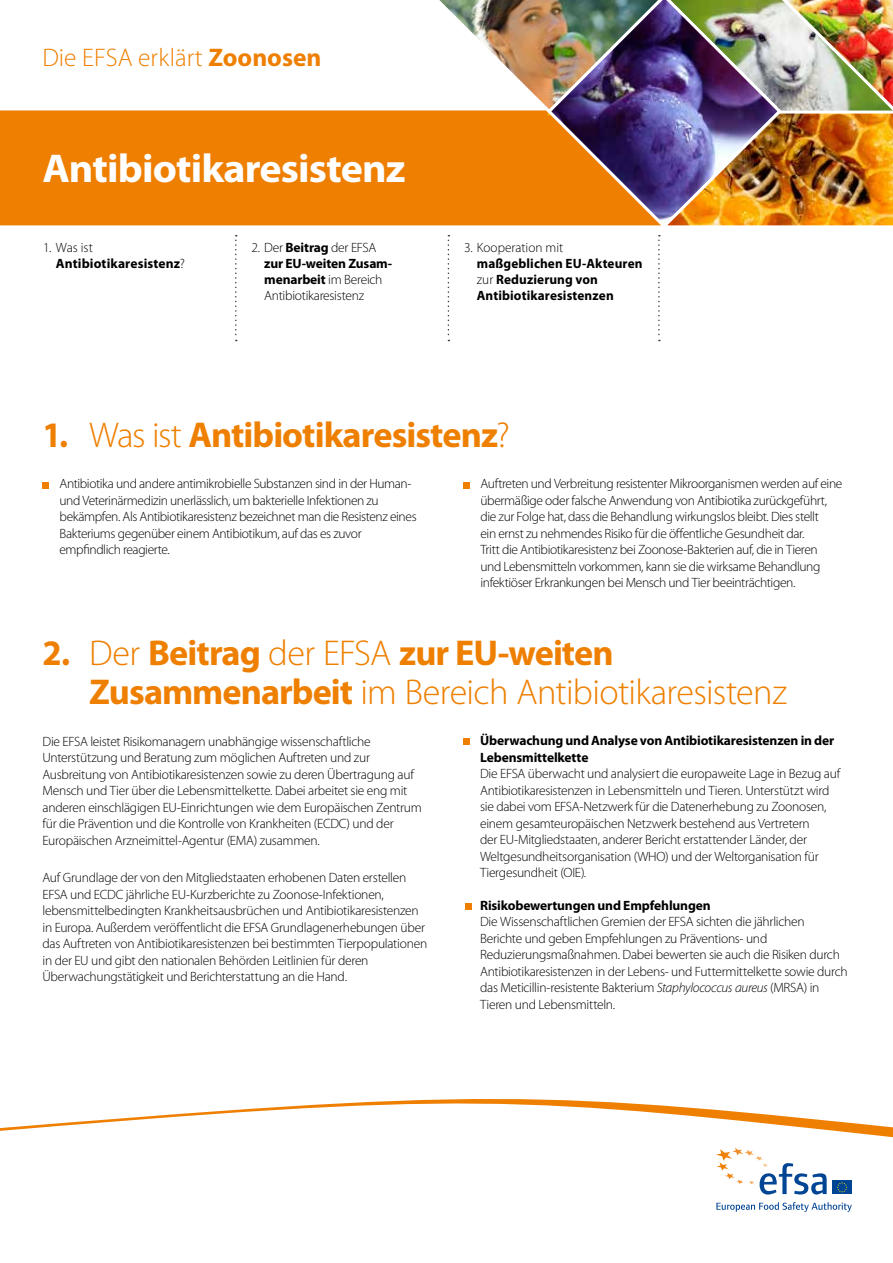
<style>
.page{position:relative;width:893px;height:1263px;background:#fff}
.page>*{position:absolute;margin:0;border:0;box-sizing:border-box;transform-origin:0 0}
.t1{font:700 40.35px "Myriad Pro";letter-spacing:-.02em;color:#fff;scale:1.04 1}
.t2{font:300 36px/39px "Myriad Pro";letter-spacing:-.02em;color:#ee7f00}
.t3{font:700 36px "Myriad Pro";letter-spacing:-.025em;color:#ee7f00;scale:.96 1}
.t4{font:300 25.5px "Myriad Pro";color:#ee7f00}
.t5{font:300 13.5px/16.5px "Myriad Pro";letter-spacing:-.02em;color:#000}
.t6{font:700 13.5px/16.2px "Myriad Pro";letter-spacing:-.005em;color:#000}
.t7{font:300 13.5px "Myriad Pro";color:#000}
.s1{font-weight:700}
.s2{font-weight:300}
.s3{font-style:italic}
</style>
<div class="page">
<div style="left:0;top:110px;width:416px;height:115px;background:#ee7f00"></div>
<svg style="left:43px;top:482px;width:6px;height:6px"></svg>
<div style="left:463px;top:482px;width:7px;height:6px;background:#ee7f00"></div>
<svg style="left:463px;top:739px;width:6px;height:6px"></svg>
<div style="left:466px;top:903px;width:6px;height:7px;background:#ee7f00"></div>
<svg style="left:235px;top:235px;width:2px;height:106px"></svg>
<img style="left:416px;top:0;width:477px;height:341px">
<svg style="left:0;top:1099px;width:893px;height:96px"></svg>
<svg style="left:716px;top:1202px;width:136px;height:10px"></svg>
<div style="left:832px;top:1181px;width:20px;height:13px;background:#004494"></div>
<svg style="left:837px;top:1182px;width:10px;height:10px"></svg>
<svg style="left:716px;top:1147px;width:111px;height:47px"></svg>
<h3 class="t4" style="left:42px;top:42px;width:280px">Die EFSA erklärt <span class="s1">Zoonosen</span></h3>
<h1 class="t1" style="left:43px;top:142px;width:351px">Antibiotikaresistenz</h1>
<p class="t6" style="left:56px;top:239px;width:131px;text-indent:-13px"><span class="s2">1. Was ist<br></span>Antibiotikaresistenz<span class="s2">?</span></p>
<p class="t5" style="left:264px;top:239px;width:129px;text-indent:-13px">2. Der <span class="s1">Beitrag</span> der EFSA <span class="s1">zur EU-weiten Zusam&shy;menarbeit</span> im Bereich<br>Antibiotikaresistenz</p>
<p class="t7" style="left:464px;top:239px;width:101px">3. Kooperation mit</p>
<p class="t6" style="left:477px;top:255px;width:167px">maßgeblichen EU-Akteuren <span class="s2">zur</span> Reduzierung von<br>Antibiotikaresistenzen</p>
<h2 class="t3" style="left:43px;top:411px;width:488px">1. <span class="s2">Was ist</span> Antibiotikaresistenz<span class="s2">?</span></h2>
<p class="t5" style="left:60px;top:475px;width:359px">Antibiotika und andere antimikrobielle Substanzen sind in der Human&shy;und Veterinärmedizin unerlässlich, um bakterielle Infektionen zu bekämpfen. Als Antibiotikaresistenz bezeichnet man die Resistenz eines Bakteriums gegenüber einem Antibiotikum, auf das es zuvor empfindlich reagierte.</p>
<p class="t5" style="left:480px;top:475px;width:363px">Auftreten und Verbreitung resistenter Mikroorganismen werden auf eine übermäßige oder falsche Anwendung von Antibiotika zurückgeführt, die zur Folge hat, dass die Behandlung wirkungslos bleibt. Dies stellt<br>ein ernst zu nehmendes Risiko für die öffentliche Gesundheit dar.<br>Tritt die Antibiotikaresistenz bei Zoonose-Bakterien auf, die in Tieren<br>und Lebensmitteln vorkommen, kann sie die wirksame Behandlung infektiöser Erkrankungen bei Mensch und Tier beeinträchtigen.</p>
<h2 class="t2" style="left:89px;top:633px;width:699px;text-indent:-47px"><span class="s1">2.</span> Der <span class="s1">Beitrag</span> der EFSA <span class="s1">zur EU-weiten<br>Zusammenarbeit</span> im Bereich Antibiotikaresistenz</h2>
<p class="t5" style="left:43px;top:733px;width:381px">Die EFSA leistet Risikomanagern unabhängige wissenschaftliche Unterstützung und Beratung zum möglichen Auftreten und zur Ausbreitung von Antibiotikaresistenzen sowie zu deren Übertragung auf Mensch und Tier über die Lebensmittelkette. Dabei arbeitet sie eng mit anderen einschlägigen EU-Einrichtungen wie dem Europäischen Zentrum für die Prävention und die Kontrolle von Krankheiten (ECDC) und der Europäischen Arzneimittel-Agentur (EMA) zusammen.</p>
<p class="t5" style="left:43px;top:869px;width:386px">Auf Grundlage der von den Mitgliedstaaten erhobenen Daten erstellen EFSA und ECDC jährliche EU-Kurzberichte zu Zoonose-Infektionen, lebensmittelbedingten Krankheitsausbrüchen und Antibiotikaresistenzen in Europa. Außerdem veröffentlicht die EFSA Grundlagenerhebungen über das Auftreten von Antibiotikaresistenzen bei bestimmten Tierpopulationen in der EU und gibt den nationalen Behörden Leitlinien für deren Überwachungstätigkeit und Berichterstattung an die Hand.</p>
<p class="t6" style="left:480px;top:732px;width:356px">Überwachung und Analyse von Antibiotikaresistenzen in der<br>Lebensmittelkette</p>
<p class="t5" style="left:480px;top:765px;width:362px">Die EFSA überwacht und analysiert die europaweite Lage in Bezug auf Antibiotikaresistenzen in Lebensmitteln und Tieren. Unterstützt wird sie dabei vom EFSA-Netzwerk für die Datenerhebung zu Zoonosen, einem gesamteuropäischen Netzwerk bestehend aus Vertretern<br>der EU-Mitgliedstaaten, anderer Bericht erstattender Länder, der Weltgesundheitsorganisation (WHO) und der Weltorganisation für Tiergesundheit (OIE).</p>
<p class="t6" style="left:480px;top:897px;width:232px">Risikobewertungen und Empfehlungen</p>
<p class="t5" style="left:480px;top:913px;width:369px">Die Wissenschaftlichen Gremien der EFSA sichten die jährlichen Berichte und geben Empfehlungen zu Präventions- und Reduzierungsmaßnahmen. Dabei bewerten sie auch die Risiken durch Antibiotikaresistenzen in der Lebens- und Futtermittelkette sowie durch das Meticillin-resistente Bakterium <span class="s3">Staphylococcus aureus</span> (MRSA) in Tieren und Lebensmitteln.</p>
</div>
